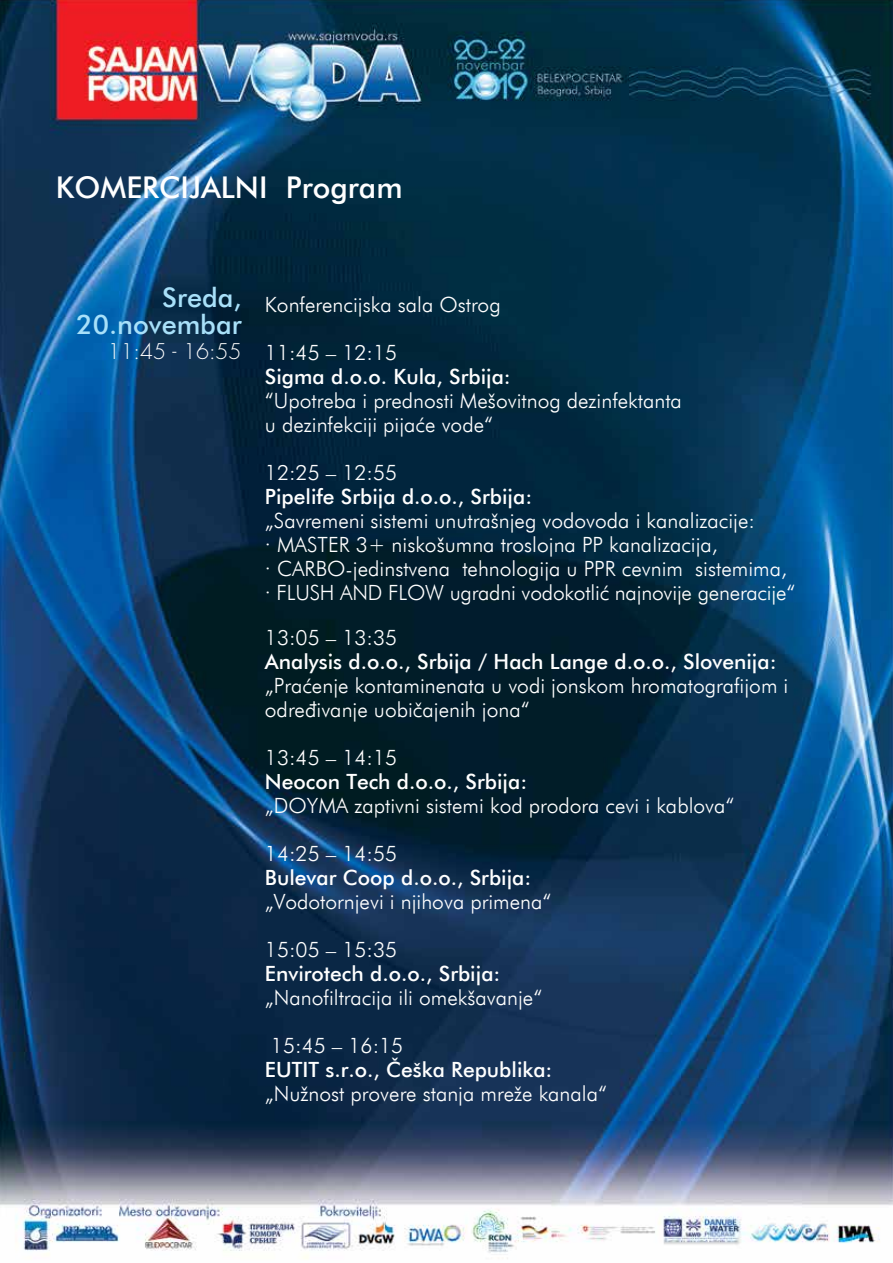
<style>
.page{position:relative;width:893px;height:1263px;background:#fff}
.page>*{position:absolute;margin:0;border:0;box-sizing:border-box;transform-origin:0 0}
.t1{font:500 30px "Futura BT";color:#fff}
.t2{font:500 27px/27px "Futura BT";color:#a8e0f9;text-align:right}
.t3{font:300 21px/24px "Futura BT";color:#fff}
.t4{font:500 21px "Futura BT";color:#fff}
.t5{font:300 21px "Futura";color:#fff}
</style>
<div class="page">
<img style="left:0;top:0;width:893px;height:1259px">
<h1 class="t1" style="left:56px;top:169px;width:348px">KOMERCIJALNI Program</h1>
<p class="t2" style="left:76px;top:284px;width:167px">Sreda,<br>20.novembar</p>
<p class="t5" style="left:107px;top:338px;width:136px">11:45 - 16:55</p>
<p class="t3" style="left:265px;top:292px;width:237px">Konferencijska sala Ostrog</p>
<p class="t3" style="left:265px;top:340px;width:134px">11:45 – 12:15</p>
<p class="t4" style="left:265px;top:363px;width:247px">Sigma d.o.o. Kula, Srbija:</p>
<p class="t3" style="left:265px;top:388px;width:418px">“Upotreba i prednosti Me{ovitnog dezinfektanta u dezinfekciji pijaće vode“</p>
<p class="t3" style="left:265px;top:460px;width:134px">12:25 – 12:55</p>
<p class="t4" style="left:265px;top:483px;width:269px">Pipelife Srbija d.o.o., Srbija:</p>
<p class="t3" style="left:265px;top:508px;width:532px">„Savremeni sistemi unutra{njeg vodovoda i kanalizacije:<br>· MASTER 3+ nisko{umna troslojna PP kanalizacija,<br>· CARBO-jedinstvena tehnologija u PPR cevnim sistemima, · FLUSH AND FLOW ugradni vodokotlić najnovije generacije“</p>
<p class="t3" style="left:265px;top:625px;width:134px">13:05 – 13:35</p>
<p class="t4" style="left:265px;top:648px;width:513px">Analysis d.o.o., Srbija / Hach Lange d.o.o., Slovenija:</p>
<p class="t3" style="left:265px;top:673px;width:525px">„Praćenje kontaminenata u vodi jonskom hromatografijom i određivanje uobičajenih jona“</p>
<p class="t3" style="left:265px;top:745px;width:134px">13:45 – 14:15</p>
<p class="t4" style="left:265px;top:768px;width:264px">Neocon Tech d.o.o., Srbija:</p>
<p class="t3" style="left:265px;top:793px;width:471px">„DOYMA zaptivni sistemi kod prodora cevi i kablova“</p>
<p class="t3" style="left:265px;top:841px;width:134px">14:25 – 14:55</p>
<p class="t4" style="left:265px;top:865px;width:268px">Bulevar Coop d.o.o., Srbija:</p>
<p class="t3" style="left:265px;top:889px;width:288px">„Vodotornjevi i njihova primena“</p>
<p class="t3" style="left:265px;top:937px;width:134px">15:05 – 15:35</p>
<p class="t4" style="left:265px;top:961px;width:237px">Envirotech d.o.o., Srbija:</p>
<p class="t3" style="left:265px;top:985px;width:279px">„Nanofiltracija ili omek{avanje“</p>
<p class="t3" style="left:271px;top:1033px;width:134px">15:45 – 16:15</p>
<p class="t4" style="left:265px;top:1057px;width:289px">EUTIT s.r.o., Če{ka Republika:</p>
<p class="t3" style="left:265px;top:1081px;width:344px">„Nužnost provere stanja mreže kanala“</p>
</div>
